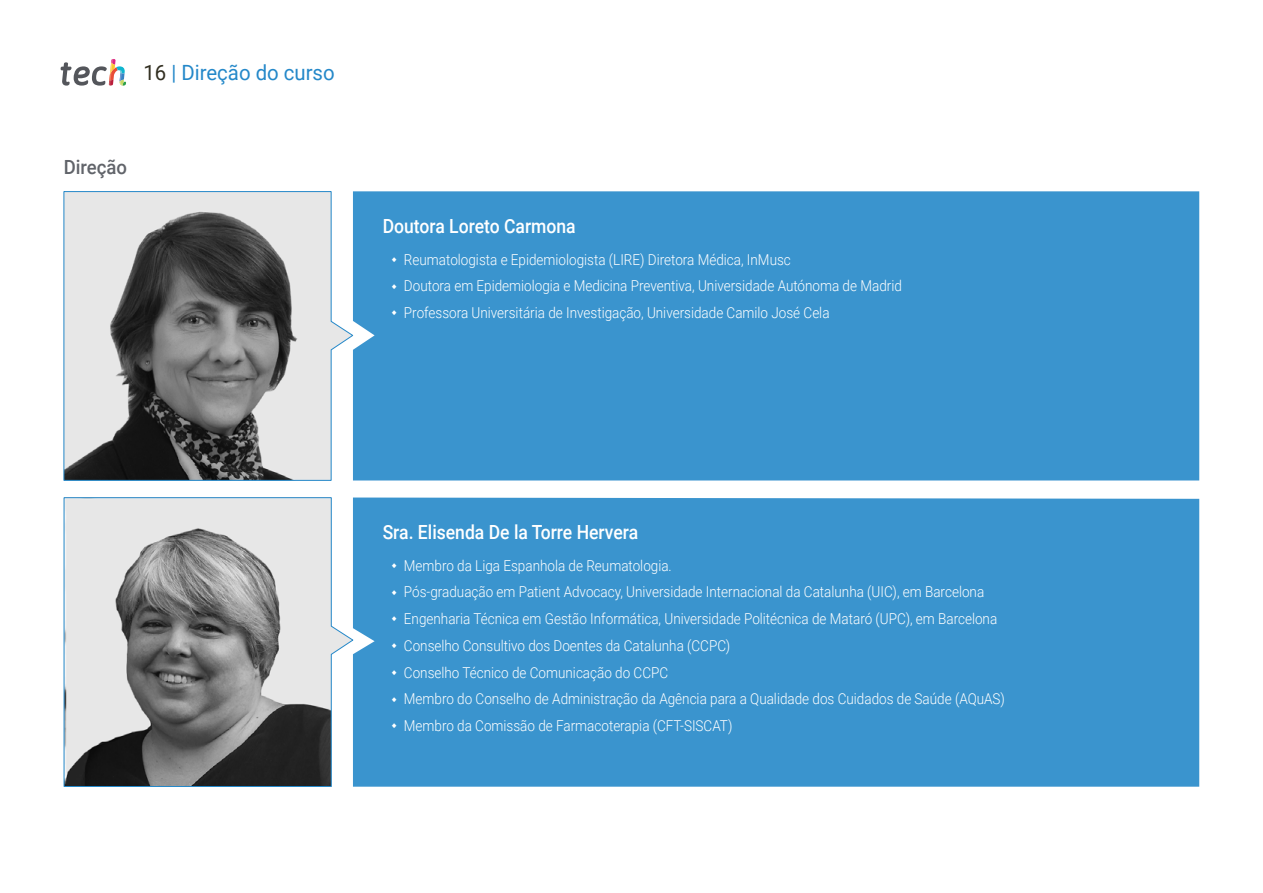
<style>
.page{position:relative;width:1263px;height:893px;background:#fff}
.page>*{position:absolute;margin:0;border:0;box-sizing:border-box;transform-origin:0 0}
.t1{font:21px "Roboto";color:#2488c9}
.t2{font:500 19.5px "Roboto";color:#fff;scale:.9 1}
.t3{font:500 19.5px "Roboto";color:#61646a;scale:.95 1}
.t4{font:300 15px/26.7px "Roboto";color:#fff;scale:.9 1}
.s1{color:#312e20}
</style>
<div class="page">
<svg style="left:61px;top:59px;width:65px;height:27px"></svg>
<div style="left:354px;top:191px;width:845px;height:289px;background:#3a94ce"></div>
<svg style="left:63px;top:191px;width:291px;height:290px;background:#9a9c9d"></svg>
<div style="left:354px;top:497px;width:845px;height:290px;background:#3a94ce"></div>
<svg style="left:63px;top:497px;width:291px;height:290px;background:#a4a6a7"></svg>
<svg style="left:392px;top:257px;width:5px;height:5px"></svg>
<svg style="left:392px;top:284px;width:5px;height:5px"></svg>
<svg style="left:392px;top:310px;width:5px;height:5px"></svg>
<svg style="left:392px;top:563px;width:4px;height:5px"></svg>
<svg style="left:392px;top:590px;width:4px;height:5px"></svg>
<svg style="left:392px;top:616px;width:4px;height:5px"></svg>
<svg style="left:392px;top:643px;width:4px;height:5px"></svg>
<svg style="left:392px;top:670px;width:4px;height:5px"></svg>
<svg style="left:392px;top:697px;width:4px;height:5px"></svg>
<svg style="left:392px;top:723px;width:4px;height:6px"></svg>
<h1 class="t1" style="left:144px;top:57px;width:193px"><span class="s1">16</span> | Direção do curso</h1>
<h2 class="t3" style="left:64px;top:154px;width:68px">Direção</h2>
<h2 class="t2" style="left:383px;top:212px;width:216px">Doutora Loreto Carmona</h2>
<p class="t4" style="left:404px;top:245px;width:555px">Reumatologista e Epidemiologista (LIRE) Diretora Médica, InMusc<br>Doutora em Epidemiologia e Medicina Preventiva, Universidade Autónoma de Madrid<br>Professora Universitária de Investigação, Universidade Camilo José Cela</p>
<h2 class="t2" style="left:383px;top:518px;width:286px">Sra. Elisenda De la Torre Hervera</h2>
<p class="t4" style="left:404px;top:551px;width:669px">Membro da Liga Espanhola de Reumatologia.<br>Pós-graduação em Patient Advocacy, Universidade Internacional da Catalunha (UIC), em Barcelona Engenharia Técnica em Gestão Informática, Universidade Politécnica de Mataró (UPC), em Barcelona Conselho Consultivo dos Doentes da Catalunha (CCPC)<br>Conselho Técnico de Comunicação do CCPC<br>Membro do Conselho de Administração da Agência para a Qualidade dos Cuidados de Saúde (AQuAS)<br>Membro da Comissão de Farmacoterapia (CFT-SISCAT)</p>
</div>
